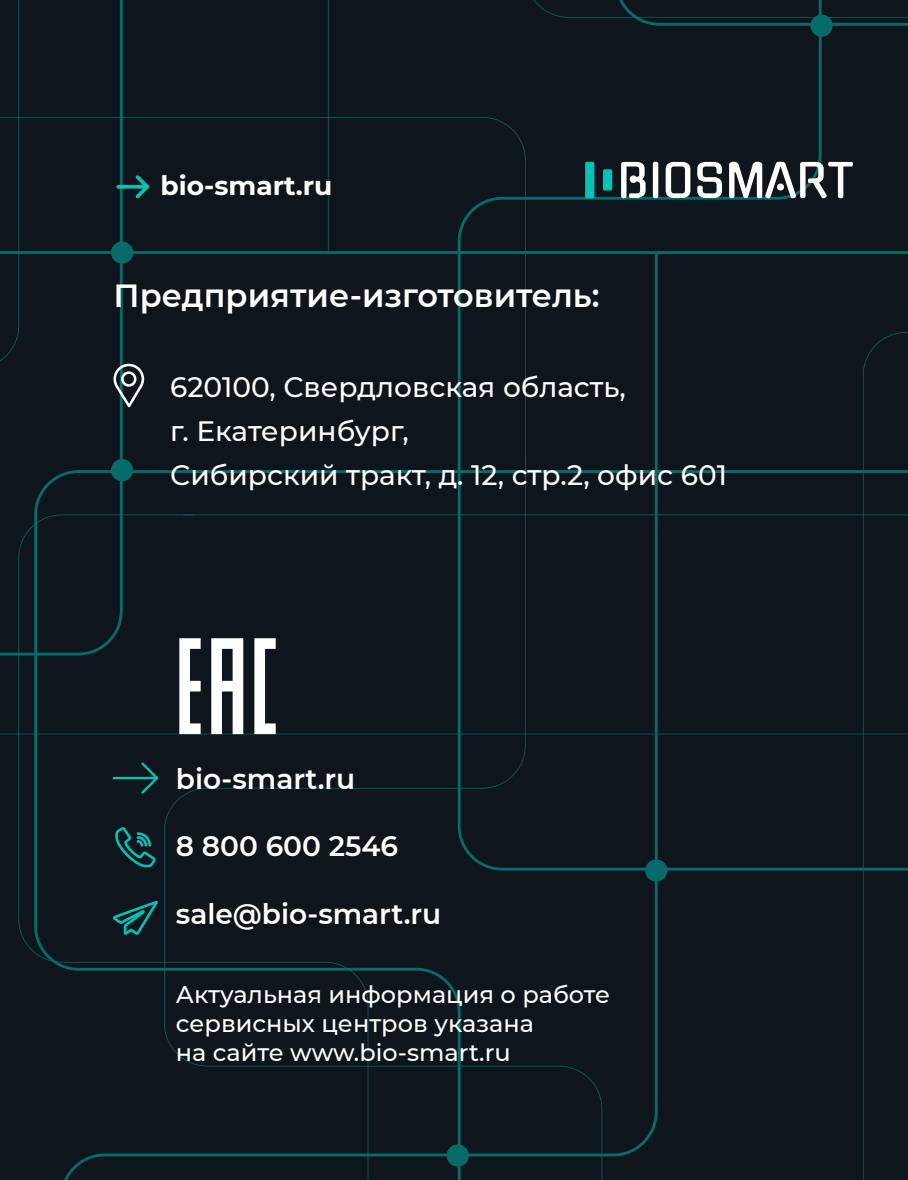
<style>
.page{position:relative;width:908px;height:1180px;background:#fff}
.page>*{position:absolute;margin:0;border:0;box-sizing:border-box;transform-origin:0 0}
.t1{font:600 32px "Montserrat";color:#fff}
.t2{font:500 28px/44px "Montserrat";color:#fff}
.t3{font:600 28px "Montserrat";color:#fff}
.t4{font:700 26.4px "Montserrat";color:#fff}
.t5{font:500 24px "Montserrat";color:#fff}
</style>
<div class="page">
<div style="left:0;top:0;width:907px;height:1179px;background:#0e151d"></div>
<div style="left:111px;top:241px;width:22px;height:22px;background:#076c68;border-radius:50%"></div>
<div style="left:810px;top:15px;width:22px;height:22px;background:#076c68;border-radius:50%"></div>
<svg style="left:644px;top:859px;width:23px;height:22px"></svg>
<div style="left:446px;top:1144px;width:22px;height:22px;background:#076c68;border-radius:50%"></div>
<div style="left:111px;top:459px;width:22px;height:22px;background:#076c68;border-radius:50%"></div>
<svg style="left:111px;top:760px;width:49px;height:35px;background:#0c292e"></svg>
<svg style="left:115px;top:825px;width:42px;height:42px;background:#0a3f41"></svg>
<svg style="left:113px;top:900px;width:45px;height:34px;background:#0a4345"></svg>
<svg style="left:254px;top:638px;width:21px;height:96px"></svg>
<svg style="left:211px;top:638px;width:32px;height:96px"></svg>
<svg style="left:179px;top:638px;width:21px;height:96px"></svg>
<svg style="left:113px;top:363px;width:31px;height:44px"></svg>
<svg style="left:620px;top:162px;width:232px;height:36px"></svg>
<div style="left:585px;top:162px;width:9px;height:36px;background:#00c4b4;border-radius:2px"></div>
<div style="left:602px;top:169px;width:10px;height:21px;background:#00c4b4;border-radius:2px"></div>
<svg style="left:114px;top:172px;width:38px;height:30px"></svg>
<p class="t4" style="left:160px;top:166px;width:173px">bio-smart.ru</p>
<p class="t1" style="left:113px;top:273px;width:487px">Предприятие-изготовитель:</p>
<p class="t2" style="left:170px;top:363px;width:457px">620100, Свердловская область,</p>
<p class="t2" style="left:170px;top:407px;width:558px">г. Екатеринбург,<br>Сибирский тракт, д. 12, стр.2, офис 601</p>
<p class="t3" style="left:176px;top:759px;width:181px">bio-smart.ru</p>
<p class="t3" style="left:176px;top:826px;width:223px">8 800 600 2546</p>
<p class="t3" style="left:176px;top:893px;width:267px">sale@bio-smart.ru</p>
<p class="t5" style="left:176px;top:977px;width:435px">Актуальная информация о работе</p>
<p class="t5" style="left:176px;top:1006px;width:359px">сервисных центров указана</p>
<p class="t5" style="left:176px;top:1035px;width:336px">на сайте www.bio-smart.ru</p>
</div>
